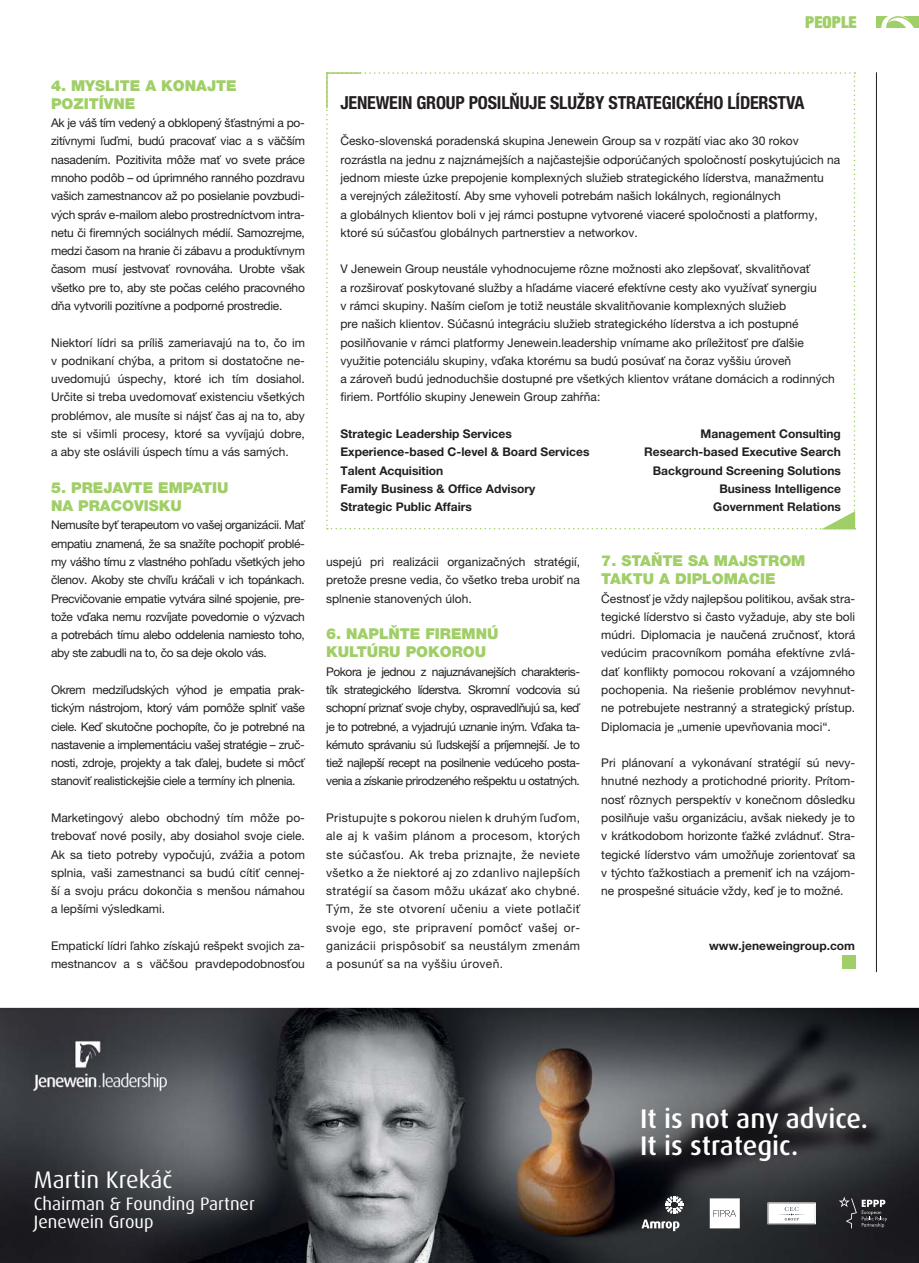
<style>
.page{position:relative;width:919px;height:1263px;background:#fff}
.page>*{position:absolute;margin:0;border:0;box-sizing:border-box;transform-origin:0 0}
.t1{font:500 27px/27.3px "Dax Pro";color:#fff}
.t2{font:24px "Dax Pro";color:#fff}
.t3{font:700 condensed 18px "Helvetica Neue LT Pro";letter-spacing:-.01em;color:#231f20}
.t4{font:18px/18.1px "Dax Pro";color:#fff}
.t5{font:900 condensed 16.5px "Helvetica Neue LT Pro";color:#a0ce67}
.t6{font:900 15px/18.3px "Helvetica Neue LT Pro";color:#a0ce67}
.t7{font:12px/18.3px "Helvetica Neue LT Pro";color:#231f20;text-align:justify}
.t8{font:700 12px "Helvetica Neue LT Pro";color:#231f20}
</style>
<div class="page">
<div style="left:876px;top:16px;width:42px;height:12px;background:#a0ce67"></div>
<svg style="left:881px;top:16px;width:33px;height:12px"></svg>
<svg style="left:326px;top:72px;width:529px;height:458px"></svg>
<hr style="left:876px;top:72px;width:1px;height:900px;background:#231f20">
<div style="left:841px;top:955px;width:14px;height:13px;background:#a0ce67"></div>
<img style="left:0;top:1008px;width:918px;height:255px">
<img style="left:8px;top:1011px;width:184px;height:105px">
<img style="left:584px;top:1055px;width:326px;height:159px">
<svg style="left:641px;top:1196px;width:42px;height:35px"></svg>
<svg style="left:709px;top:1198px;width:30px;height:30px"></svg>
<svg style="left:767px;top:1196px;width:120px;height:44px"></svg>
<h3 class="t5" style="left:805px;top:16px;width:53px">PEOPLE</h3>
<p class="t6" style="left:51px;top:78px;width:187px">4. MYSLITE A KONAJTE<br>POZITÍVNE</p>
<p class="t7" style="left:51px;top:115px;width:255px">Ak je váš tím vedený a obklopený šťastnými a po&shy;zitívnymi ľuďmi, budú pracovať viac a s väčším nasadením. Pozitivita môže mať vo svete práce mnoho podôb – od úprimného ranného pozdravu vašich zamestnancov až po posielanie povzbudi&shy;vých správ e-mailom alebo prostredníctvom intra&shy;netu či firemných sociálnych médií. Samozrejme, medzi časom na hranie či zábavu a produktívnym časom musí jestvovať rovnováha. Urobte však všetko pre to, aby ste počas celého pracovného dňa vytvorili pozitívne a podporné prostredie.</p>
<p class="t7" style="left:51px;top:335px;width:255px">Niektorí lídri sa príliš zameriavajú na to, čo im v podnikaní chýba, a pritom si dostatočne ne&shy;uvedomujú úspechy, ktoré ich tím dosiahol.<br>Určite si treba uvedomovať existenciu všetkých problémov, ale musíte si nájsť čas aj na to, aby ste si všimli procesy, ktoré sa vyvíjajú dobre, a aby ste oslávili úspech tímu a vás samých.</p>
<p class="t6" style="left:51px;top:480px;width:179px">5. PREJAVTE EMPATIU<br>NA PRACOVISKU</p>
<p class="t7" style="left:51px;top:517px;width:255px">Nemusíte byť terapeutom vo vašej organizácii. Mať empatiu znamená, že sa snažíte pochopiť problé&shy;my vášho tímu z vlastného pohľadu všetkých jeho členov. Akoby ste chvíľu kráčali v ich topánkach.<br>Precvičovanie empatie vytvára silné spojenie, pre&shy;tože vďaka nemu rozvíjate povedomie o výzvach a potrebách tímu alebo oddelenia namiesto toho, aby ste zabudli na to, čo sa deje okolo vás.</p>
<p class="t7" style="left:51px;top:682px;width:255px">Okrem medziľudských výhod je empatia prak&shy;tickým nástrojom, ktorý vám pomôže splniť vaše ciele. Keď skutočne pochopíte, čo je potrebné na nastavenie a implementáciu vašej stratégie – zruč&shy;nosti, zdroje, projekty a tak ďalej, budete si môcť stanoviť realistickejšie ciele a termíny ich plnenia.</p>
<p class="t7" style="left:51px;top:810px;width:255px">Marketingový alebo obchodný tím môže po&shy;trebovať nové posily, aby dosiahol svoje ciele.<br>Ak sa tieto potreby vypočujú, zvážia a potom splnia, vaši zamestnanci sa budú cítiť cennej&shy;ší a svoju prácu dokončia s menšou námahou a lepšími výsledkami.</p>
<p class="t7" style="left:51px;top:938px;width:255px">Empatickí lídri ľahko získajú rešpekt svojich za&shy;mestnancov a s väčšou pravdepodobnosťou</p>
<h3 class="t3" style="left:340px;top:96px;width:465px">JENEWEIN GROUP POSILŇUJE SLUŽBY STRATEGICKÉHO LÍDERSTVA</h3>
<p class="t7" style="left:340px;top:133px;width:501px;text-align:left">Česko-slovenská poradenská skupina Jenewein Group sa v rozpätí viac ako 30 rokov rozrástla na jednu z najznámejších a najčastejšie odporúčaných spoločností poskytujúcich na jednom mieste úzke prepojenie komplexných služieb strategického líderstva, manažmentu<br>a verejných záležitostí. Aby sme vyhoveli potrebám našich lokálnych, regionálnych<br>a globálnych klientov boli v jej rámci postupne vytvorené viaceré spoločnosti a platformy, ktoré sú súčasťou globálnych partnerstiev a networkov.</p>
<p class="t7" style="left:340px;top:261px;width:496px;text-align:left">V Jenewein Group neustále vyhodnocujeme rôzne možnosti ako zlepšovať, skvalitňovať<br>a rozširovať poskytované služby a hľadáme viaceré efektívne cesty ako využívať synergiu<br>v rámci skupiny. Naším cieľom je totiž neustále skvalitňovanie komplexných služieb<br>pre našich klientov. Súčasnú integráciu služieb strategického líderstva a ich postupné posilňovanie v rámci platformy Jenewein.leadership vnímame ako príležitosť pre ďalšie využitie potenciálu skupiny, vďaka ktorému sa budú posúvať na čoraz vyššiu úroveň<br>a zároveň budú jednoduchšie dostupné pre všetkých klientov vrátane domácich a rodinných firiem. Portfólio skupiny Jenewein Group zahŕňa:</p>
<p class="t8" style="left:340px;top:429px;width:173px">Strategic Leadership Services</p>
<p class="t8" style="left:700px;top:429px;width:142px">Management Consulting</p>
<p class="t8" style="left:340px;top:448px;width:250px">Experience-based C-level &amp; Board Services</p>
<p class="t8" style="left:644px;top:448px;width:198px">Research-based Executive Search</p>
<p class="t8" style="left:340px;top:466px;width:104px">Talent Acquisition</p>
<p class="t8" style="left:652px;top:466px;width:190px">Background Screening Solutions</p>
<p class="t8" style="left:340px;top:484px;width:196px">Family Business &amp; Office Advisory</p>
<p class="t8" style="left:719px;top:484px;width:123px">Business Intelligence</p>
<p class="t8" style="left:340px;top:503px;width:133px">Strategic Public Affairs</p>
<p class="t8" style="left:713px;top:503px;width:129px">Government Relations</p>
<p class="t7" style="left:326px;top:554px;width:255px">uspejú pri realizácii organizačných stratégií, pretože presne vedia, čo všetko treba urobiť na splnenie stanovených úloh.</p>
<p class="t6" style="left:326px;top:626px;width:174px">6. NAPLŇTE FIREMNÚ<br>KULTÚRU POKOROU</p>
<p class="t7" style="left:326px;top:664px;width:255px">Pokora je jednou z najuznávanejších charakteris&shy;tík strategického líderstva. Skromní vodcovia sú schopní priznať svoje chyby, ospravedlňujú sa, keď je to potrebné, a vyjadrujú uznanie iným. Vďaka ta&shy;kémuto správaniu sú ľudskejší a príjemnejší. Je to tiež najlepší recept na posilnenie vedúceho posta&shy;venia a získanie prirodzeného rešpektu u ostatných.</p>
<p class="t7" style="left:326px;top:810px;width:255px">Pristupujte s pokorou nielen k druhým ľuďom, ale aj k vašim plánom a procesom, ktorých ste súčasťou. Ak treba priznajte, že neviete všetko a že niektoré aj zo zdanlivo najlepších stratégií sa časom môžu ukázať ako chybné.<br>Tým, že ste otvorení učeniu a viete potlačiť svoje ego, ste pripravení pomôcť vašej or&shy;ganizácii prispôsobiť sa neustálym zmenám a posunúť sa na vyššiu úroveň.</p>
<p class="t6" style="left:601px;top:553px;width:206px">7. STAŇTE SA MAJSTROM<br>TAKTU A DIPLOMACIE</p>
<p class="t7" style="left:601px;top:591px;width:255px">Čestnosť je vždy najlepšou politikou, avšak stra&shy;tegické líderstvo si často vyžaduje, aby ste boli múdri. Diplomacia je naučená zručnosť, ktorá vedúcim pracovníkom pomáha efektívne zvlá&shy;dať konflikty pomocou rokovaní a vzájomného pochopenia. Na riešenie problémov nevyhnut&shy;ne potrebujete nestranný a strategický prístup.<br>Diplomacia je „umenie upevňovania moci“.</p>
<p class="t7" style="left:601px;top:755px;width:255px">Pri plánovaní a vykonávaní stratégií sú nevy&shy;hnutné nezhody a protichodné priority. Prítom&shy;nosť rôznych perspektív v konečnom dôsledku posilňuje vašu organizáciu, avšak niekedy je to v krátkodobom horizonte ťažké zvládnuť. Stra&shy;tegické líderstvo vám umožňuje zorientovať sa v týchto ťažkostiach a premeniť ich na vzájom&shy;ne prospešné situácie vždy, keď je to možné.</p>
<p class="t8" style="left:709px;top:941px;width:147px">www.jeneweingroup.com</p>
<h2 class="t2" style="left:34px;top:1167px;width:140px">Martin Krekáč</h2>
<h3 class="t4" style="left:34px;top:1196px;width:222px">Chairman &amp; Founding Partner<br>Jenewein Group</h3>
<h1 class="t1" style="left:640px;top:1106px;width:229px">It is not any advice.<br>It is strategic.</h1>
</div>
